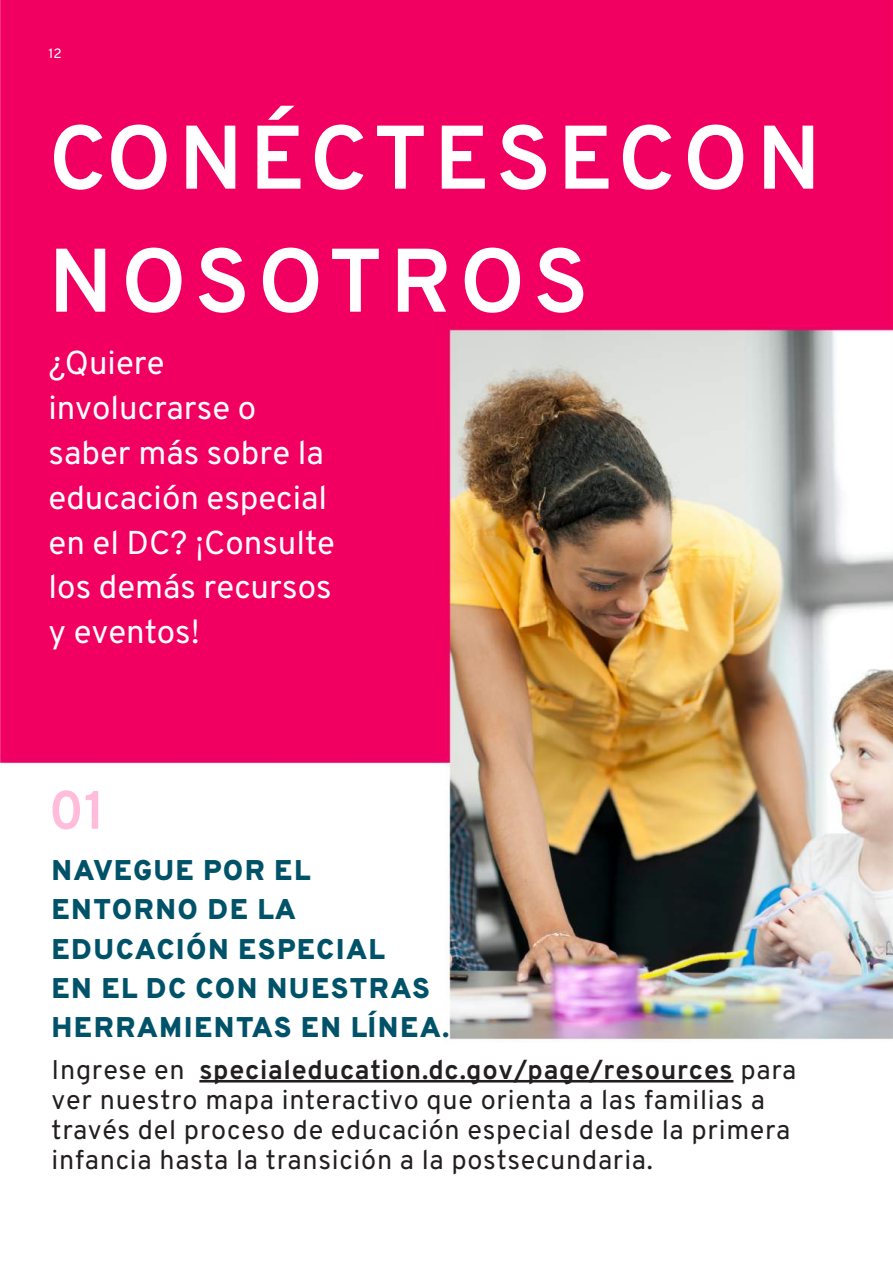
<style>
.page{position:relative;width:893px;height:1264px;background:#fff}
.page>*{position:absolute;margin:0;border:0;box-sizing:border-box;transform-origin:0 0}
.t1{font:700 90px "Overpass";color:#fff}
.t2{font:700 54px "Overpass";color:#ffbcdb}
.t3{font:33px/44.8px "Overpass";color:#fff}
.t4{font:800 28.5px/39.2px "Overpass";letter-spacing:.05em;color:#005269}
.t5{font:27px/30px "Overpass";letter-spacing:.025em;color:#231f20}
.t6{font:13.5px "Overpass";color:#fff}
.s1{font-weight:700}
</style>
<div class="page">
<img style="left:1px;top:0;width:891px;height:1083px">
<hr style="left:199px;top:1080px;width:534px;height:2px;background:#231f20">
<p class="t6" style="left:49px;top:45px;width:15px">12</p>
<h1 class="t1" style="left:49px;top:101px;width:62px">CON</h1>
<h1 class="t1" style="left:250px;top:101px;width:123px">ÉCTESECON</h1>
<h1 class="t1" style="left:49px;top:224px;width:67px">NOSOTROS</h1>
<p class="t3" style="left:49px;top:341px;width:288px">¿Quiere involucrarse o saber más sobre la educación especial en el DC? ¡Consulte los demás recursos y eventos!</p>
<h2 class="t2" style="left:49px;top:776px;width:59px">01</h2>
<p class="t4" style="left:52px;top:851px;width:399px">NAVEGUE POR EL<br>ENTORNO DE LA<br>EDUCACIÓN ESPECIAL<br>EN EL DC CON NUESTRAS<br>HERRAMIENTAS EN LÍNEA.</p>
<p class="t5" style="left:52px;top:1054px;width:745px">Ingrese en <span class="s1">specialeducation.dc.gov/page/resources</span> para ver nuestro mapa interactivo que orienta a las familias a través del proceso de educación especial desde la primera infancia hasta la transición a la postsecundaria.</p>
</div>
